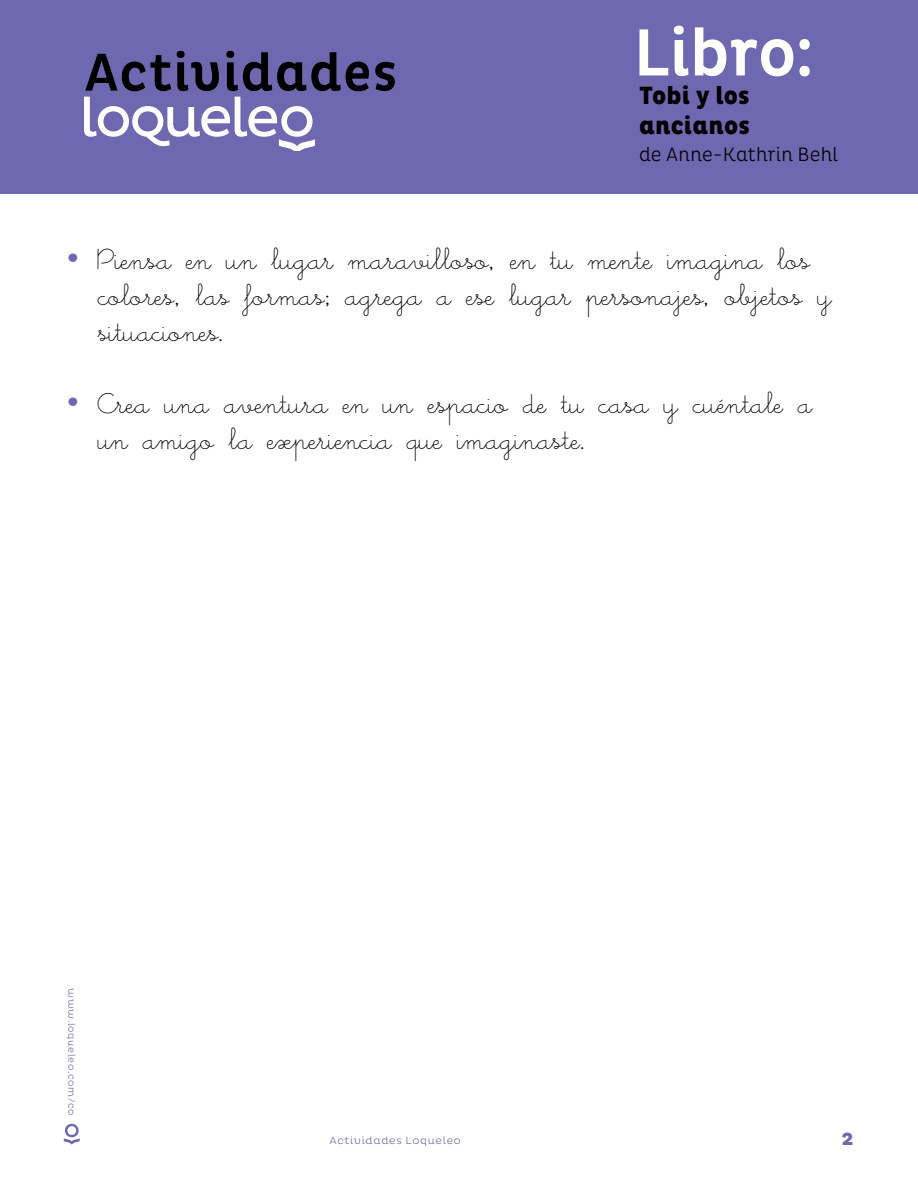
<style>
.page{position:relative;width:918px;height:1188px;background:#fff}
.page>*{position:absolute;margin:0;border:0;box-sizing:border-box;transform-origin:0 0}
.t1{font:500 67.65px "Pluto Cond";letter-spacing:-.005em;color:#fff}
.t2{font:500 54px "Pluto Cond";letter-spacing:.02em;color:#000}
.t3{font:30px/36px "Little Days";color:#000}
.t4{font:800 25.35px/30.5px "Pluto Cond";letter-spacing:.005em;color:#000}
.t5{font:300 19.8px "Pluto Cond";letter-spacing:.01em;color:#000}
.t6{font:800 18px "Pluto";color:#6d68af}
.t7{font:300 10.5px "Pluto";letter-spacing:.065em;color:#6d68af}
.t8{font:300 9.45px "Pluto";letter-spacing:.07em;color:#6d68af}
.s1{font-family:"Iowan Old Style";color:#6d68af}
</style>
<div class="page">
<div style="left:0;top:0;width:918px;height:194px;background:#6d68af"></div>
<svg style="left:64px;top:1124px;width:16px;height:20px"></svg>
<svg style="left:84px;top:97px;width:231px;height:54px"></svg>
<h2 class="t2" style="left:85px;top:42px;width:314px">Actividades</h2>
<h1 class="t1" style="left:633px;top:14px;width:183px">Libro:</h1>
<p class="t4" style="left:639px;top:81px;width:112px">Tobi y los ancianos</p>
<p class="t5" style="left:639px;top:143px;width:201px">de Anne-Kathrin Behl</p>
<p class="t3" style="left:98px;top:246px;width:735px;text-indent:-34px"><span class="s1">•</span> Piensa en un lugar maravilloso, en tu mente imagina los colores, las formas; agrega a ese lugar personajes, objetos y situaciones.</p>
<p class="t3" style="left:98px;top:390px;width:716px;text-indent:-34px"><span class="s1">•</span> Crea una aventura en un espacio de tu casa y cuéntale a un amigo la experiencia que imaginaste.</p>
<p class="t8" style="left:77px;top:988px;width:129px;rotate:90deg">www.loqueleo.com/co</p>
<p class="t7" style="left:330px;top:1135px;width:133px">Actividades Loqueleo</p>
<p class="t6" style="left:841px;top:1128px;width:14px">2</p>
</div>
